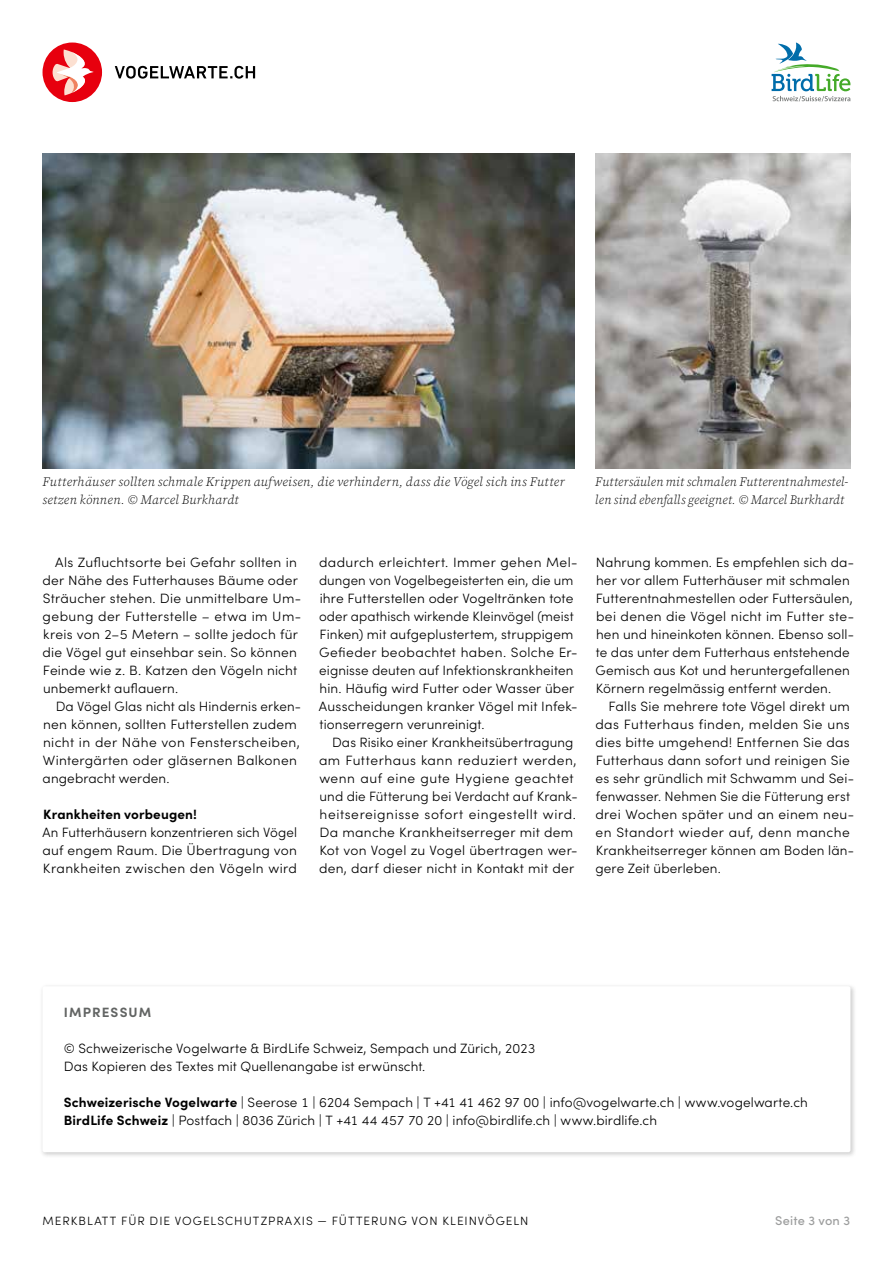
<style>
.page{position:relative;width:893px;height:1263px;background:#fff}
.page>*{position:absolute;margin:0;border:0;box-sizing:border-box;transform-origin:0 0}
.t1{font:300 13.5px/18px "Sofia Pro";letter-spacing:.01em;color:#000}
.t2{font:700 13.5px "Sofia Pro";letter-spacing:.01em;color:#000}
.t3{font:700 13.5px "Sofia Pro";letter-spacing:.08em;color:#626463}
.t4{font:italic 300 12.75px/18px "Source Serif 4 Sm Text";letter-spacing:.015em;color:#000}
.t5{font:500 12.75px "Sofia Pro";letter-spacing:.01em;color:#9d9e9e}
.t6{font:300 12px "Sofia Pro";letter-spacing:.085em;color:#000}
.s1{font-weight:700}
</style>
<div class="page">
<img style="left:43px;top:153px;width:531px;height:315px">
<img style="left:595px;top:153px;width:255px;height:315px">
<div style="left:39px;top:983px;width:817px;height:175px;background:#000;opacity:.2"></div>
<div style="left:43px;top:986px;width:807px;height:166px;background:#fff;border-radius:2px"></div>
<div style="left:43px;top:43px;width:59px;height:59px;background:#e7000e;border-radius:50%"></div>
<svg style="left:53px;top:49px;width:41px;height:46px"></svg>
<svg style="left:115px;top:66px;width:140px;height:13px"></svg>
<svg style="left:772px;top:43px;width:78px;height:58px"></svg>
<p class="t4" style="left:43px;top:473px;width:524px">Futterhäuser sollten schmale Krippen aufweisen, die verhindern, dass die Vögel sich ins Futter setzen können. © Marcel Burkhardt</p>
<p class="t4" style="left:595px;top:473px;width:254px">Futtersäulen mit schmalen Futterentnahmestel&shy;len sind ebenfalls geeignet. © Marcel Burkhardt</p>
<p class="t1" style="left:43px;top:553px;width:260px;text-indent:13px">Als Zufluchtsorte bei Gefahr sollten in der Nähe des Futterhauses Bäume oder Sträucher stehen. Die unmittelbare Um&shy;gebung der Futterstelle – etwa im Um&shy;kreis von 2–5 Metern – sollte jedoch für die Vögel gut einsehbar sein. So können Feinde wie z. B. Katzen den Vögeln nicht unbemerkt auflauern.</p>
<p class="t1" style="left:43px;top:697px;width:260px;text-indent:13px">Da Vögel Glas nicht als Hindernis erken&shy;nen können, sollten Futterstellen zudem nicht in der Nähe von Fensterscheiben, Wintergärten oder gläsernen Balkonen angebracht werden.</p>
<p class="t2" style="left:43px;top:804px;width:155px">Krankheiten vorbeugen!</p>
<p class="t1" style="left:43px;top:823px;width:256px;text-align:justify">An Futterhäusern konzentrieren sich Vögel auf engem Raum. Die Übertragung von Krankheiten zwischen den Vögeln wird</p>
<p class="t1" style="left:319px;top:553px;width:260px">dadurch erleichtert. Immer gehen Mel&shy;dungen von Vogelbegeisterten ein, die um ihre Futterstellen oder Vogeltränken tote oder apathisch wirkende Kleinvögel (meist Finken) mit aufgeplustertem, struppigem Gefieder beobachtet haben. Solche Er&shy;eignisse deuten auf Infektionskrankheiten hin. Häufig wird Futter oder Wasser über Ausscheidungen kranker Vögel mit Infek&shy;tionserregern verunreinigt.</p>
<p class="t1" style="left:319px;top:733px;width:260px;text-indent:13px">Das Risiko einer Krankheitsübertragung am Futterhaus kann reduziert werden, wenn auf eine gute Hygiene geachtet und die Fütterung bei Verdacht auf Krank&shy;heitsereignisse sofort eingestellt wird.<br>Da manche Krankheitserreger mit dem Kot von Vogel zu Vogel übertragen wer&shy;den, darf dieser nicht in Kontakt mit der</p>
<p class="t1" style="left:596px;top:553px;width:260px">Nahrung kommen. Es empfehlen sich da&shy;her vor allem Futterhäuser mit schmalen Futterentnahmestellen oder Futtersäulen, bei denen die Vögel nicht im Futter ste&shy;hen und hineinkoten können. Ebenso soll&shy;te das unter dem Futterhaus entstehende Gemisch aus Kot und heruntergefallenen Körnern regelmässig entfernt werden.</p>
<p class="t1" style="left:595px;top:697px;width:260px;text-indent:13px">Falls Sie mehrere tote Vögel direkt um das Futterhaus finden, melden Sie uns dies bitte umgehend! Entfernen Sie das Futterhaus dann sofort und reinigen Sie es sehr gründlich mit Schwamm und Sei&shy;fenwasser. Nehmen Sie die Fütterung erst drei Wochen später und an einem neu&shy;en Standort wieder auf, denn manche Krankheitserreger können am Boden län&shy;gere Zeit überleben.</p>
<p class="t3" style="left:64px;top:1002px;width:89px">IMPRESSUM</p>
<p class="t1" style="left:64px;top:1039px;width:473px">© Schweizerische Vogelwarte &amp; BirdLife Schweiz, Sempach und Zürich, 2023<br>Das Kopieren des Textes mit Quellenangabe ist erwünscht.</p>
<p class="t1" style="left:64px;top:1093px;width:745px"><span class="s1">Schweizerische Vogelwarte</span> | Seerose 1 | 6204 Sempach | T +41 41 462 97 00 | info@vogelwarte.ch | www.vogelwarte.ch<br><span class="s1">BirdLife Schweiz</span> | Postfach | 8036 Zürich | T +41 44 457 70 20 | info@birdlife.ch | www.birdlife.ch</p>
<p class="t6" style="left:43px;top:1212px;width:487px">MERKBLATT FÜR DIE VOGELSCHUTZPRAXIS — FÜTTERUNG VON KLEINVÖGELN</p>
<p class="t5" style="left:775px;top:1211px;width:77px">Seite 3 von 3</p>
</div>
